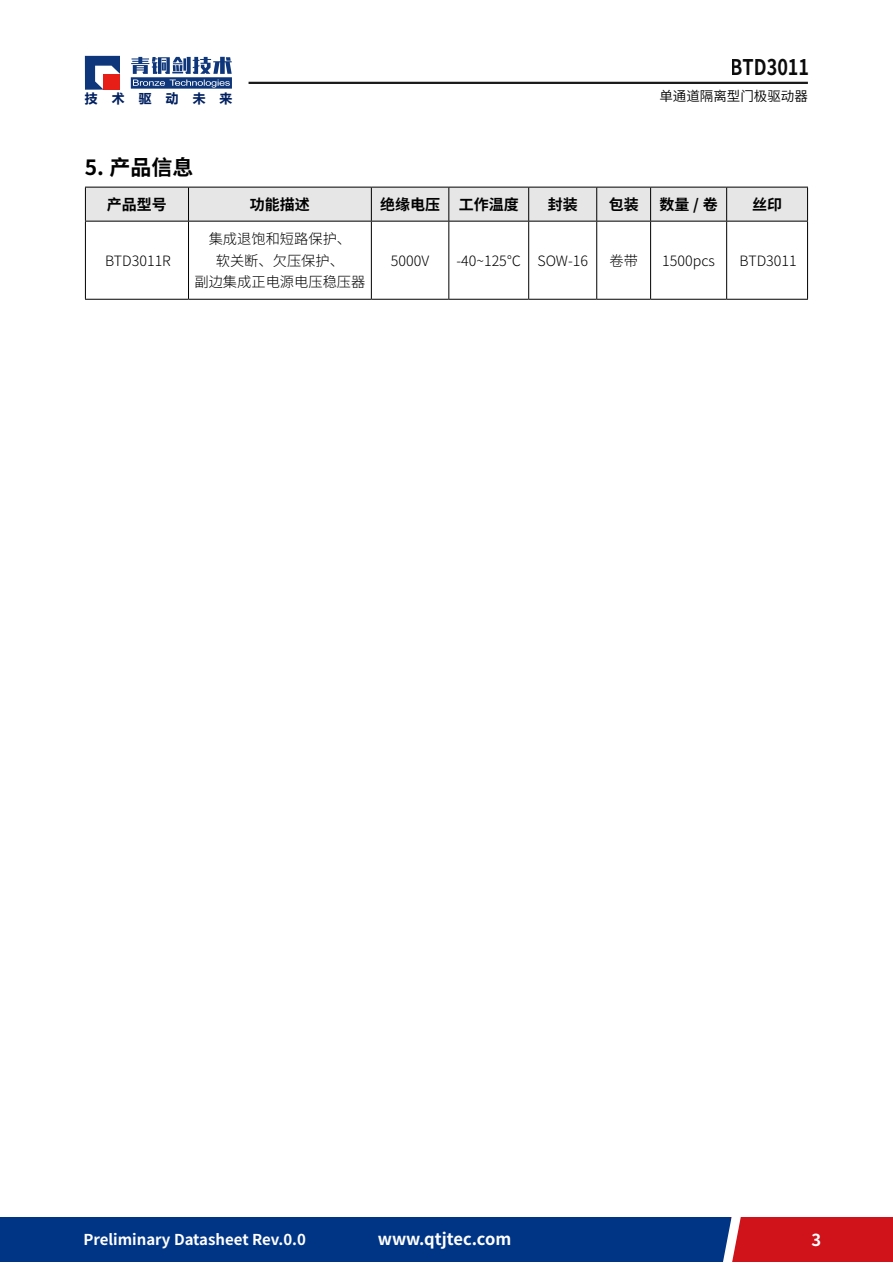
<style>
.page{position:relative;width:893px;height:1263px;background:#fff}
.page>*{position:absolute;margin:0;border:0;box-sizing:border-box;transform-origin:0 0}
.t1{font:700 21.6px "Source Han Sans CN";color:#000;scale:.83 1}
.t2{font:700 21px "Source Han Sans CN";color:#000}
.t3{font:700 16.5px "Source Han Sans CN";color:#fff}
.t4{font:700 15px "Source Han Sans CN";color:#fff}
.t5{font:700 15px "Source Han Sans CN";color:#000}
.t6{font:300 14.25px/21.3px "Source Han Sans CN";color:#000;text-align:center}
.t7{font:13.5px "Source Han Sans CN";color:#000}
.t8{font:700 12.9px "Microsoft Ya Hei";letter-spacing:1.1em;color:#002060}
</style>
<div class="page">
<div style="left:0;top:1217px;width:762px;height:45px;background:#003586"></div>
<div style="left:731px;top:1217px;width:162px;height:45px;background:#d0121b"></div>
<svg style="left:723px;top:1217px;width:18px;height:45px"></svg>
<hr style="left:249px;top:82px;width:559px;height:2px;background:#000">
<svg style="left:85px;top:56px;width:35px;height:34px"></svg>
<svg style="left:131px;top:57px;width:101px;height:32px"></svg>
<div style="left:86px;top:188px;width:721px;height:33px;background:#e6e6e6"></div>
<hr style="left:85px;top:187px;width:104px;height:1px;background:#000">
<hr style="left:85px;top:187px;width:1px;height:34px;background:#000">
<hr style="left:189px;top:187px;width:182px;height:1px;background:#000">
<hr style="left:188px;top:187px;width:1px;height:34px;background:#000">
<hr style="left:371px;top:187px;width:78px;height:1px;background:#000">
<hr style="left:371px;top:187px;width:1px;height:34px;background:#000">
<hr style="left:449px;top:187px;width:80px;height:1px;background:#000">
<hr style="left:448px;top:187px;width:1px;height:34px;background:#000">
<hr style="left:529px;top:187px;width:68px;height:1px;background:#000">
<hr style="left:528px;top:187px;width:1px;height:34px;background:#000">
<hr style="left:597px;top:187px;width:54px;height:1px;background:#000">
<hr style="left:596px;top:187px;width:1px;height:34px;background:#000">
<hr style="left:651px;top:187px;width:76px;height:1px;background:#000">
<hr style="left:650px;top:187px;width:1px;height:34px;background:#000">
<hr style="left:727px;top:187px;width:81px;height:1px;background:#000">
<hr style="left:726px;top:187px;width:1px;height:34px;background:#000">
<hr style="left:807px;top:187px;width:1px;height:34px;background:#000">
<hr style="left:85px;top:221px;width:104px;height:1px;background:#000">
<hr style="left:85px;top:221px;width:1px;height:78px;background:#000">
<hr style="left:85px;top:299px;width:104px;height:1px;background:#000">
<hr style="left:189px;top:221px;width:182px;height:1px;background:#000">
<hr style="left:188px;top:221px;width:1px;height:78px;background:#000">
<hr style="left:371px;top:221px;width:78px;height:1px;background:#000">
<hr style="left:371px;top:221px;width:1px;height:78px;background:#000">
<hr style="left:449px;top:221px;width:80px;height:1px;background:#000">
<hr style="left:448px;top:221px;width:1px;height:78px;background:#000">
<hr style="left:529px;top:221px;width:68px;height:1px;background:#000">
<hr style="left:528px;top:221px;width:1px;height:78px;background:#000">
<hr style="left:597px;top:221px;width:54px;height:1px;background:#000">
<hr style="left:596px;top:221px;width:1px;height:78px;background:#000">
<hr style="left:651px;top:221px;width:76px;height:1px;background:#000">
<hr style="left:650px;top:221px;width:1px;height:78px;background:#000">
<hr style="left:727px;top:221px;width:81px;height:1px;background:#000">
<hr style="left:726px;top:221px;width:1px;height:78px;background:#000">
<hr style="left:807px;top:221px;width:1px;height:78px;background:#000">
<hr style="left:449px;top:299px;width:80px;height:1px;background:#000">
<hr style="left:529px;top:299px;width:68px;height:1px;background:#000">
<hr style="left:597px;top:299px;width:54px;height:1px;background:#000">
<hr style="left:651px;top:299px;width:76px;height:1px;background:#000">
<hr style="left:727px;top:299px;width:81px;height:1px;background:#000">
<hr style="left:189px;top:299px;width:182px;height:1px;background:#000">
<hr style="left:371px;top:299px;width:78px;height:1px;background:#000">
<p class="t8" style="left:85px;top:89px;width:149px">技术驱动未来</p>
<h2 class="t2" style="left:85px;top:156px;width:110px">5. 产品信息</h2>
<h1 class="t1" style="left:731px;top:55px;width:96px">BTD3011</h1>
<p class="t7" style="left:659px;top:88px;width:150px">单通道隔离型门极驱动器</p>
<p class="t5" style="left:107px;top:196px;width:61px">产品型号</p>
<p class="t5" style="left:250px;top:196px;width:61px">功能描述</p>
<p class="t5" style="left:380px;top:196px;width:140px">绝缘电压 工作温度</p>
<p class="t5" style="left:548px;top:196px;width:31px">封装</p>
<p class="t5" style="left:609px;top:196px;width:31px">包装</p>
<p class="t5" style="left:659px;top:196px;width:60px">数量/卷</p>
<p class="t5" style="left:752px;top:196px;width:32px">丝印</p>
<p class="t6" style="left:105px;top:250px;width:67px">BTD3011R</p>
<p class="t6" style="left:194px;top:229px;width:172px">集成退饱和短路保护、<br>软关断、欠压保护、<br>副边集成正电源电压稳压器</p>
<p class="t6" style="left:391px;top:250px;width:40px">5000V</p>
<p class="t6" style="left:456px;top:250px;width:133px">-40~125℃ SOW-16</p>
<p class="t6" style="left:609px;top:250px;width:30px">卷带</p>
<p class="t6" style="left:662px;top:250px;width:54px">1500pcs</p>
<p class="t6" style="left:740px;top:250px;width:59px">BTD3011</p>
<p class="t4" style="left:83px;top:1231px;width:224px">Preliminary Datasheet Rev.0.0</p>
<p class="t3" style="left:378px;top:1229px;width:135px">www.qtjtec.com</p>
<p class="t3" style="left:812px;top:1231px;width:11px">3</p>
</div>
